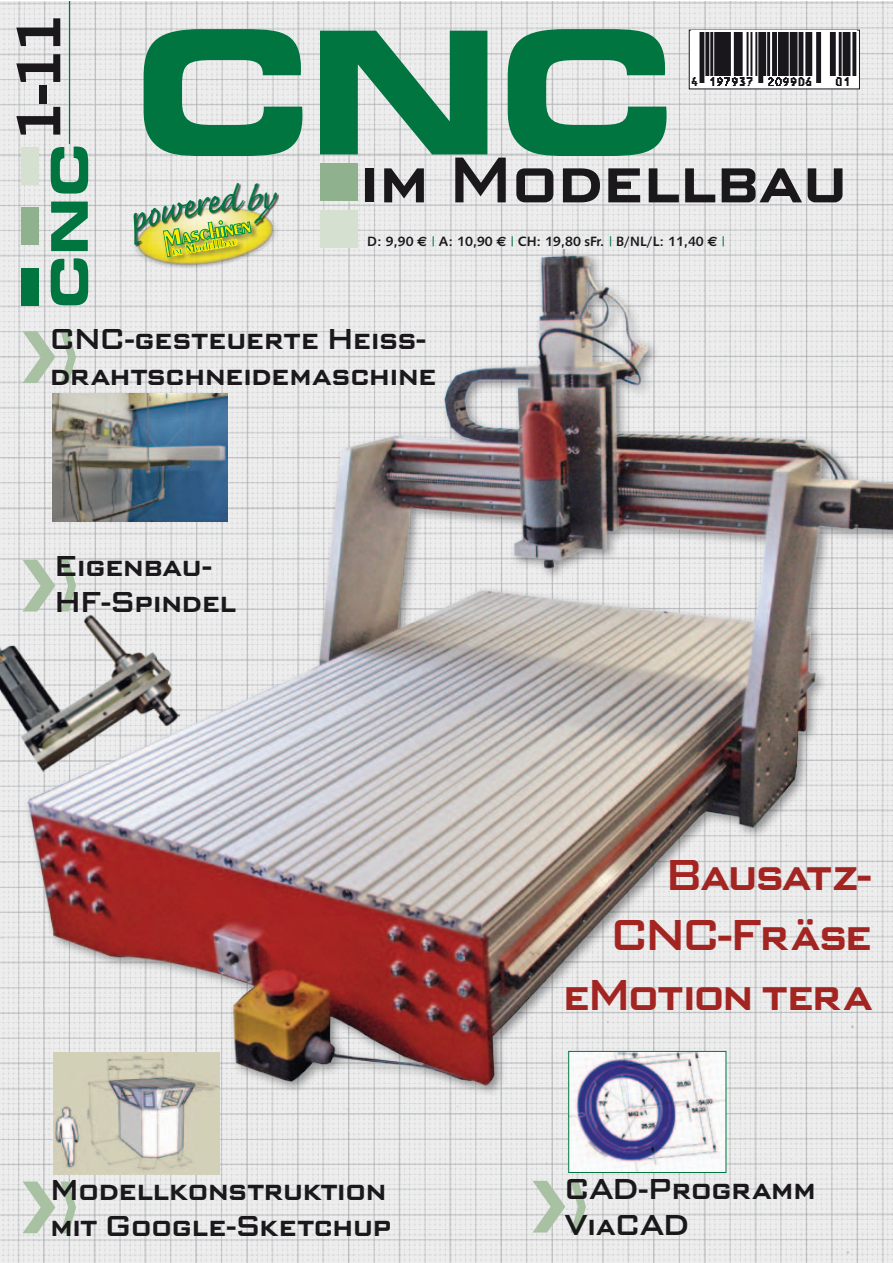
<style>
.page{position:relative;width:893px;height:1263px;background:#fff}
.page>*{position:absolute;margin:0;border:0;box-sizing:border-box;transform-origin:0 0}
.t1{font:700 expanded 170.25px "Square 721 BT";color:#00753f}
.t2{font:500 67.2px "Bank Gothic EF";color:#1a181b}
.t3{font:500 64.5px "Bank Gothic EF";color:#1a181b}
.t4{font:700 expanded 50.4px "Square 721 BT";color:#00753f}
.t5{font:500 45px/60px "Bank Gothic EF";letter-spacing:-.04em;color:#a32522;text-align:right}
.t6{font:500 30px/36px "Bank Gothic EF";letter-spacing:-.005em;color:#1a181b}
.t7{font:13.5px "Humanist 531 BT Bold A";color:#1a181b}
.s1{font-family:"Euro Sans";font-weight:700}
</style>
<div class="page">
<img style="left:0;top:1px;width:892px;height:1262px">
<div style="left:689px;top:30px;width:171px;height:59px;border:1px solid #1a181b"></div>
<div style="left:320px;top:163px;width:38px;height:38px;background:#90b18d"></div>
<div style="left:320px;top:210px;width:38px;height:38px;background:#d6e0d1"></div>
<hr style="left:69px;top:1px;width:1px;height:143px;background:#00753f">
<div style="left:21px;top:207px;width:18px;height:38px;background:#90b18d"></div>
<div style="left:21px;top:147px;width:18px;height:38px;background:#d6e0d1"></div>
<img style="left:692px;top:31px;width:165px;height:57px">
<img style="left:0;top:250px;width:892px;height:837px">
<svg style="left:23px;top:331px;width:53px;height:52px;background:#cbd6ca"></svg>
<svg style="left:23px;top:560px;width:53px;height:47px;background:#ccd7cb"></svg>
<svg style="left:23px;top:1181px;width:53px;height:52px;background:#ccd7ca"></svg>
<img style="left:0;top:607px;width:183px;height:168px">
<img style="left:53px;top:394px;width:174px;height:127px">
<svg style="left:532px;top:1181px;width:54px;height:51px;background:#ccd7cb"></svg>
<img style="left:570px;top:1053px;width:154px;height:118px">
<div style="left:568px;top:1051px;width:158px;height:122px;border:1px solid #00753f"></div>
<img style="left:54px;top:1052px;width:166px;height:122px">
<img style="left:125px;top:182px;width:152px;height:79px">
<h3 class="t3" style="left:1px;top:148px;width:143px;rotate:-90deg">1-11</h3>
<h3 class="t4" style="left:39px;top:309px;width:166px;rotate:-90deg">CNC</h3>
<h1 class="t1" style="left:132px;top:-9px;width:544px">CNC</h1>
<h2 class="t2" style="left:360px;top:141px;width:489px">im Modellbau</h2>
<p class="t7" style="left:367px;top:233px;width:360px">D: 9,90 <span class="s1">€</span> <sup>|</sup> A: 10,90 <span class="s1">€</span> <sup>|</sup> CH: 19,80 sFr. <sup>|</sup> B/NL/L: 11,40 <span class="s1">€</span> <sup>|</sup></p>
<p class="t6" style="left:50px;top:320px;width:388px">CNC-gesteuerte Heiß&shy;drahtschneidemaschine</p>
<p class="t6" style="left:55px;top:548px;width:183px">Eigenbau-<br>HF-Spindel</p>
<h3 class="t5" style="left:563px;top:844px;width:310px">Bausatz-<br>CNC-Fräse eMotion tera</h3>
<p class="t6" style="left:50px;top:1171px;width:343px">Modellkonstruktion mit Google-Sketchup</p>
<p class="t6" style="left:565px;top:1170px;width:252px">CAD-Programm<br>ViaCAD</p>
</div>
